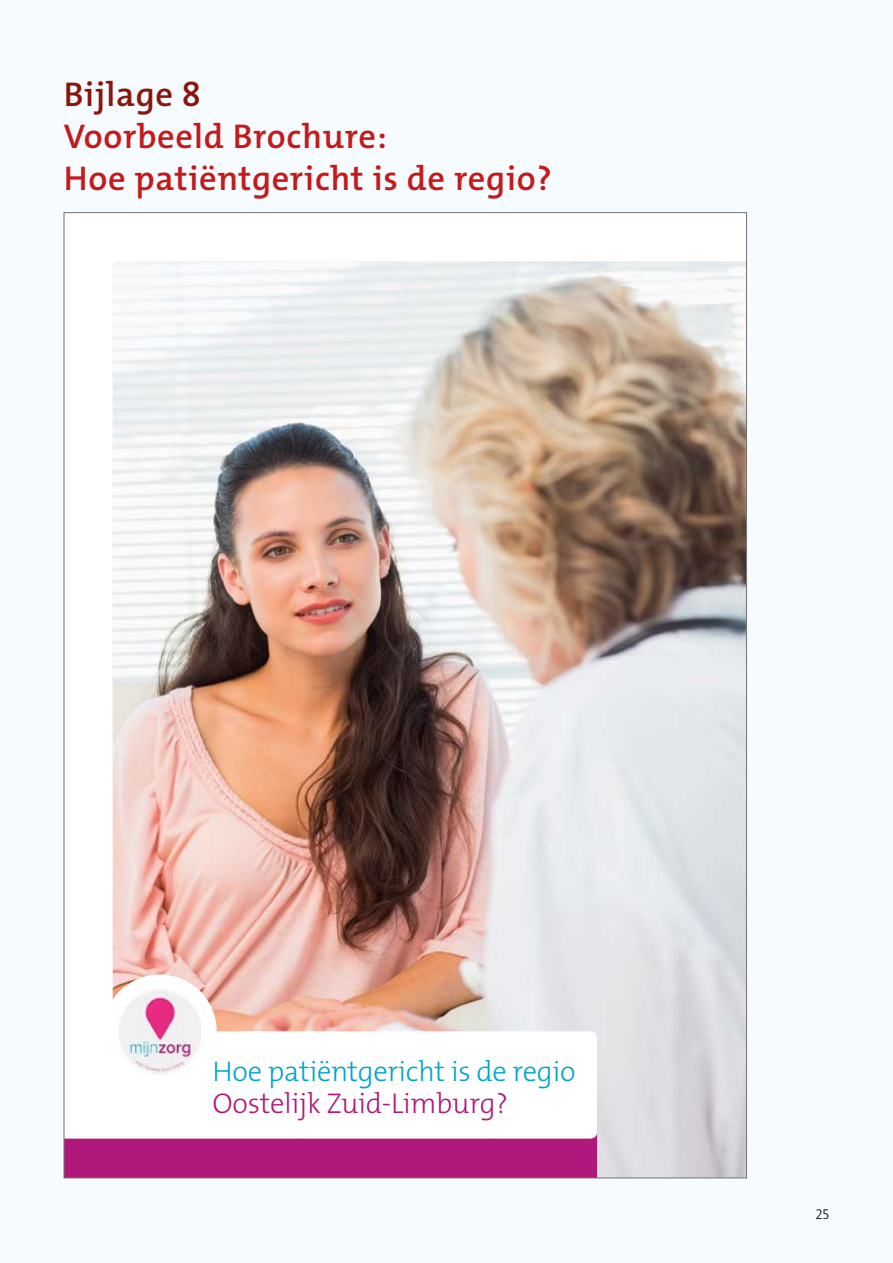
<style>
.page{position:relative;width:893px;height:1263px;background:#f5fbfe}
.page>*{position:absolute;margin:0;border:0;box-sizing:border-box;transform-origin:0 0}
.t1{font:600 34.5px/42px "The Mix Os F";letter-spacing:.02em;color:#c51a1b}
.t2{font:600 34.5px "The Mix Os F";letter-spacing:.02em;color:#89150d}
.t3{font:300 28.65px "The Mix Os F";letter-spacing:-.01em;color:#00a5ca}
.t4{font:300 28.65px "The Mix Os F";letter-spacing:-.01em;color:#b0187c}
.t5{font:300 14.25px "The Sans C4 s";color:#000}
</style>
<div class="page">
<div style="left:64px;top:213px;width:682px;height:965px;background:#fff"></div>
<img style="left:113px;top:261px;width:632px;height:915px">
<svg style="left:113px;top:1031px;width:484px;height:88px"></svg>
<div style="left:103px;top:974px;width:114px;height:114px;background:#fff;border-radius:50%"></div>
<img style="left:115px;top:987px;width:90px;height:89px">
<svg style="left:64px;top:1119px;width:533px;height:60px"></svg>
<p class="t2" style="left:64px;top:72px;width:139px">Bijlage 8</p>
<p class="t1" style="left:64px;top:115px;width:490px">Voorbeeld Brochure:<br>Hoe patiëntgericht is de regio?</p>
<p class="t3" style="left:213px;top:1053px;width:364px">Hoe patiëntgericht is de regio</p>
<p class="t4" style="left:213px;top:1085px;width:297px">Oostelijk Zuid-Limburg?</p>
<p class="t5" style="left:815px;top:1205px;width:15px">25</p>
</div>
